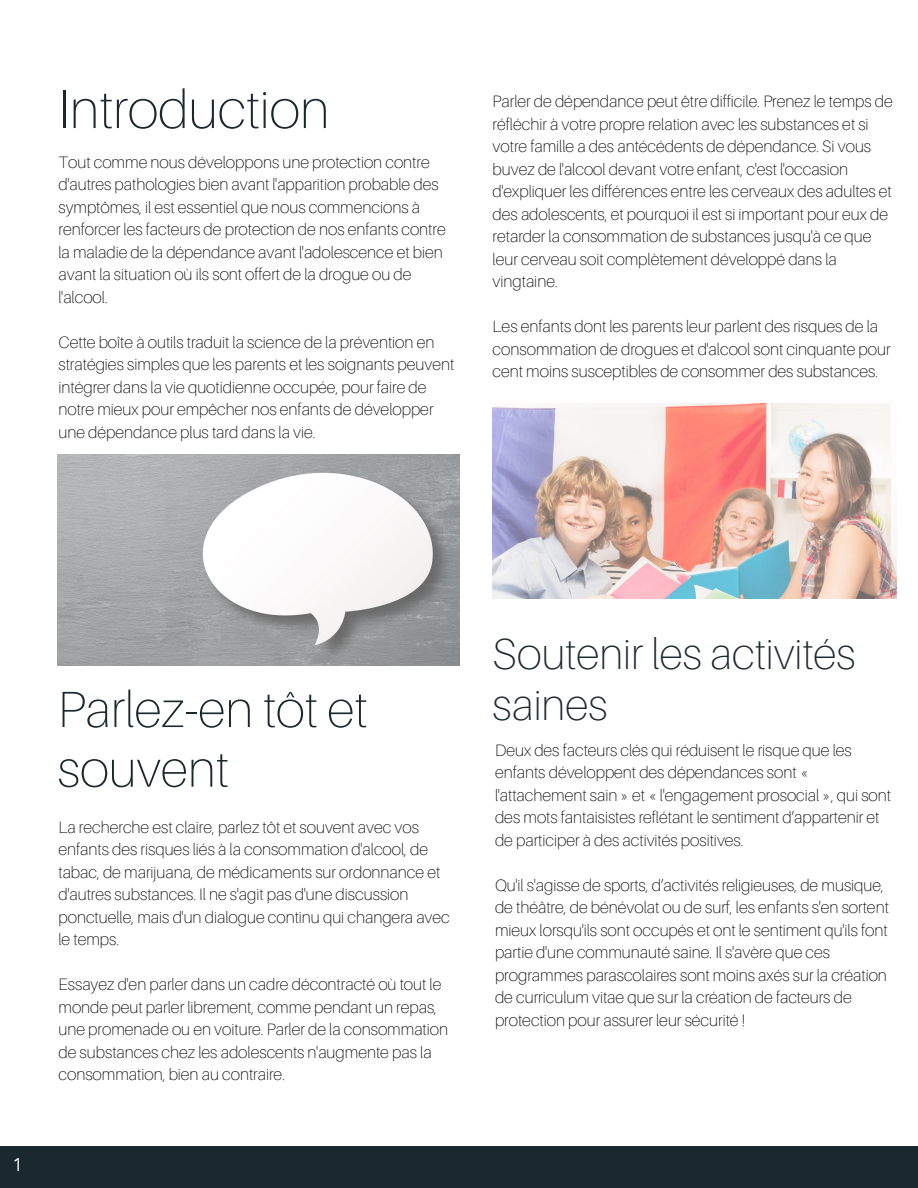
<style>
.page{position:relative;width:918px;height:1188px;background:#fff}
.page>*{position:absolute;margin:0;border:0;box-sizing:border-box;transform-origin:0 0}
.t1{font:100 54px "Aileron";color:#1a2930}
.t2{font:100 51px/59.7px "Aileron";color:#1a2930}
.t3{font:100 43.5px/50.7px "Aileron";color:#1a2930}
.t4{font:18px "Open Sans";color:#fff}
.t5{font:100 16.5px/22.5px "Aileron";color:#000}
</style>
<div class="page">
<div style="left:0;top:1146px;width:918px;height:42px;background:#1a2930"></div>
<img style="left:58px;top:454px;width:401px;height:212px">
<img style="left:493px;top:403px;width:403px;height:195px">
<h1 class="t1" style="left:58px;top:76px;width:272px">Introduction</h1>
<p class="t5" style="left:58px;top:150px;width:389px">Tout comme nous développons une protection contre d'autres pathologies bien avant l'apparition probable des symptômes, il est essentiel que nous commencions à renforcer les facteurs de protection de nos enfants contre la maladie de la dépendance avant l'adolescence et bien avant la situation où ils sont offert de la drogue ou de l'alcool.</p>
<p class="t5" style="left:58px;top:330px;width:397px">Cette boîte à outils traduit la science de la prévention en stratégies simples que les parents et les soignants peuvent intégrer dans la vie quotidienne occupée, pour faire de notre mieux pour empêcher nos enfants de développer une dépendance plus tard dans la vie.</p>
<p class="t5" style="left:493px;top:90px;width:402px">Parler de dépendance peut être difficile. Prenez le temps de réfléchir à votre propre relation avec les substances et si votre famille a des antécédents de dépendance. Si vous buvez de l'alcool devant votre enfant, c'est l'occasion d'expliquer les différences entre les cerveaux des adultes et des adolescents, et pourquoi il est si important pour eux de retarder la consommation de substances jusqu'à ce que leur cerveau soit complètement développé dans la vingtaine.</p>
<p class="t5" style="left:493px;top:315px;width:400px">Les enfants dont les parents leur parlent des risques de la consommation de drogues et d'alcool sont cinquante pour cent moins susceptibles de consommer des substances.</p>
<p class="t4" style="left:13px;top:1152px;width:12px">1</p>
<h2 class="t2" style="left:58px;top:678px;width:311px">Parlez-en tôt et souvent</h2>
<p class="t5" style="left:58px;top:815px;width:393px">La recherche est claire, parlez tôt et souvent avec vos enfants des risques liés à la consommation d'alcool, de tabac, de marijuana, de médicaments sur ordonnance et d'autres substances. Il ne s'agit pas d'une discussion ponctuelle, mais d'un dialogue continu qui changera avec le temps.</p>
<p class="t5" style="left:58px;top:973px;width:391px">Essayez d'en parler dans un cadre décontracté où tout le monde peut parler librement, comme pendant un repas, une promenade ou en voiture. Parler de la consommation de substances chez les adolescents n'augmente pas la consommation, bien au contraire.</p>
<h3 class="t3" style="left:493px;top:627px;width:365px">Soutenir les activités saines</h3>
<p class="t5" style="left:495px;top:738px;width:398px">Deux des facteurs clés qui réduisent le risque que les enfants développent des dépendances sont « l'attachement sain » et « l'engagement prosocial », qui sont des mots fantaisistes reflétant le sentiment d’appartenir et de participer à des activités positives.</p>
<p class="t5" style="left:495px;top:873px;width:395px">Qu'il s'agisse de sports, d’activités religieuses, de musique, de théâtre, de bénévolat ou de surf, les enfants s'en sortent mieux lorsqu'ils sont occupés et ont le sentiment qu'ils font partie d'une communauté saine. Il s'avère que ces programmes parascolaires sont moins axés sur la création de curriculum vitae que sur la création de facteurs de protection pour assurer leur sécurité !</p>
</div>
